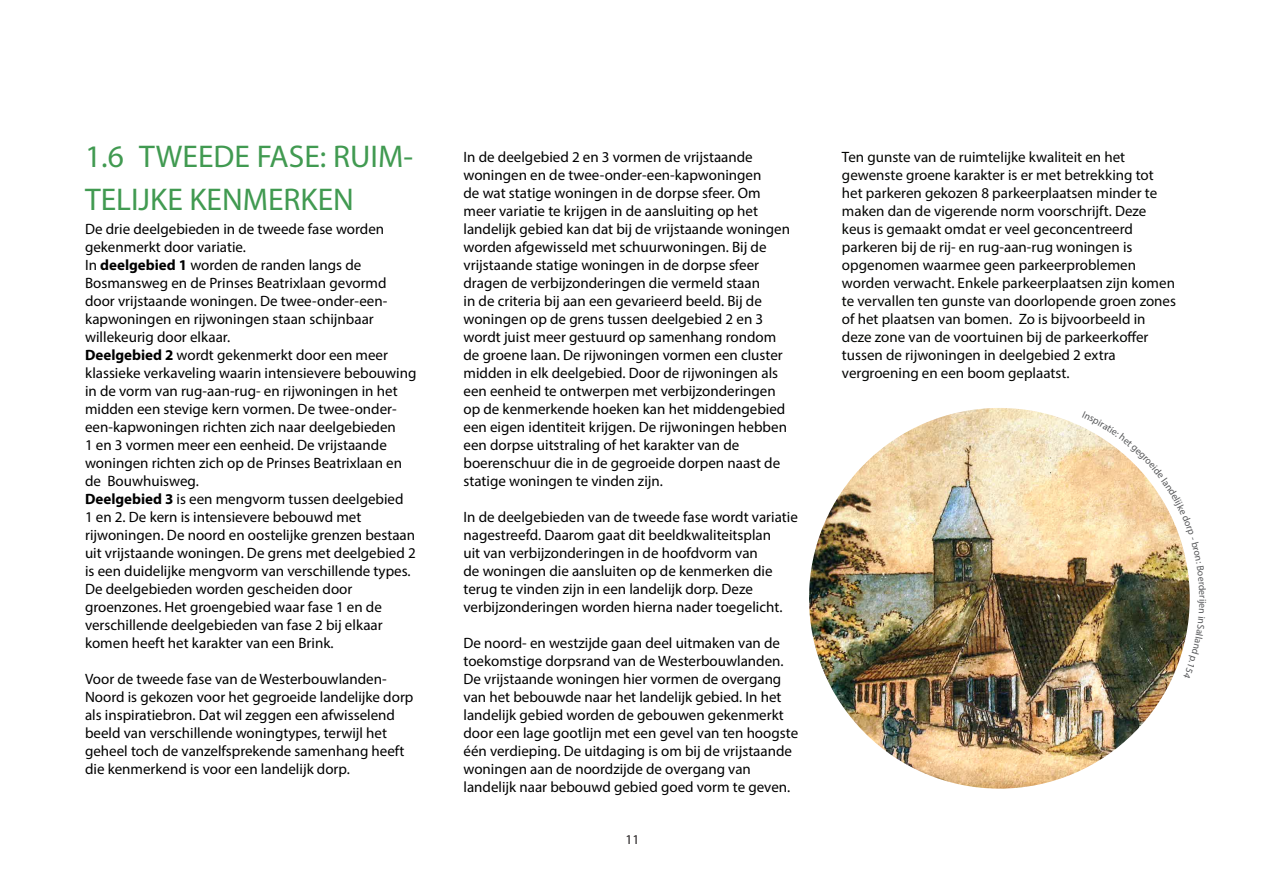
<style>
.page{position:relative;width:1263px;height:893px;background:#fff}
.page>*{position:absolute;margin:0;border:0;box-sizing:border-box;transform-origin:0 0}
.tITELS_hOOFDSTUKKEN{font:31.5px/43.2px "Myriad Pro";color:#419a51}
.nORMAAL_tEKST{font:15px/18px "Myriad Pro";color:#000}
.nORMAAL_tEKST-2{font:15px/18px "Myriad Pro";color:#040503}
.t1{font:13.5px "Myriad Pro";color:#231f20}
.nORMAAL_tEKST-3{font:9.9px "Myriad Pro";color:#57585a}
.s1{font-weight:700}
</style>
<div class="page">
<img style="left:809px;top:408px;width:381px;height:381px;border-radius:190px">
<img style="left:1082px;top:427px;width:108px;height:252px">
<p class="tITELS_hOOFDSTUKKEN" style="left:85px;top:134px;width:330px">1.6 TWEEDE FASE: RUIM-<br>TELIJKE KENMERKEN</p>
<p class="nORMAAL_tEKST" style="left:85px;top:220px;width:301px">De drie deelgebieden in de tweede fase worden gekenmerkt door variatie.</p>
<p class="nORMAAL_tEKST" style="left:85px;top:256px;width:304px">In <span class="s1">deelgebied 1</span> worden de randen langs de Bosmansweg en de Prinses Beatrixlaan gevormd door vrijstaande woningen. De twee-onder-een&shy;kapwoningen en rijwoningen staan schijnbaar willekeurig door elkaar.</p>
<p class="nORMAAL_tEKST" style="left:85px;top:346px;width:333px"><span class="s1">Deelgebied 2</span> wordt gekenmerkt door een meer klassieke verkaveling waarin intensievere bebouwing in de vorm van rug-aan-rug- en rijwoningen in het midden een stevige kern vormen. De twee-onder&shy;een-kapwoningen richten zich naar deelgebieden<br>1 en 3 vormen meer een eenheid. De vrijstaande woningen richten zich op de Prinses Beatrixlaan en de Bouwhuisweg.</p>
<p class="nORMAAL_tEKST" style="left:85px;top:490px;width:332px"><span class="s1">Deelgebied 3</span> is een mengvorm tussen deelgebied<br>1 en 2. De kern is intensievere bebouwd met rijwoningen. De noord en oostelijke grenzen bestaan uit vrijstaande woningen. De grens met deelgebied 2 is een duidelijke mengvorm van verschillende types.</p>
<p class="nORMAAL_tEKST" style="left:85px;top:580px;width:299px">De deelgebieden worden gescheiden door groenzones. Het groengebied waar fase 1 en de verschillende deelgebieden van fase 2 bij elkaar komen heeft het karakter van een Brink.</p>
<p class="nORMAAL_tEKST" style="left:85px;top:670px;width:330px">Voor de tweede fase van de Westerbouwlanden-Noord is gekozen voor het gegroeide landelijke dorp als inspiratiebron. Dat wil zeggen een afwisselend beeld van verschillende woningtypes, terwijl het geheel toch de vanzelfsprekende samenhang heeft die kenmerkend is voor een landelijk dorp.</p>
<p class="nORMAAL_tEKST" style="left:463px;top:148px;width:328px">In de deelgebied 2 en 3 vormen de vrijstaande woningen en de twee-onder-een-kapwoningen<br>de wat statige woningen in de dorpse sfeer. Om meer variatie te krijgen in de aansluiting op het landelijk gebied kan dat bij de vrijstaande woningen worden afgewisseld met schuurwoningen. Bij de vrijstaande statige woningen in de dorpse sfeer dragen de verbijzonderingen die vermeld staan<br>in de criteria bij aan een gevarieerd beeld. Bij de woningen op de grens tussen deelgebied 2 en 3 wordt juist meer gestuurd op samenhang rondom de groene laan. De rijwoningen vormen een cluster midden in elk deelgebied. Door de rijwoningen als een eenheid te ontwerpen met verbijzonderingen op de kenmerkende hoeken kan het middengebied een eigen identiteit krijgen. De rijwoningen hebben een dorpse uitstraling of het karakter van de boerenschuur die in de gegroeide dorpen naast de statige woningen te vinden zijn.</p>
<p class="nORMAAL_tEKST" style="left:463px;top:508px;width:336px">In de deelgebieden van de tweede fase wordt variatie nagestreefd. Daarom gaat dit beeldkwaliteitsplan<br>uit van verbijzonderingen in de hoofdvorm van<br>de woningen die aansluiten op de kenmerken die terug te vinden zijn in een landelijk dorp. Deze verbijzonderingen worden hierna nader toegelicht.</p>
<p class="nORMAAL_tEKST" style="left:463px;top:634px;width:336px">De noord- en westzijde gaan deel uitmaken van de toekomstige dorpsrand van de Westerbouwlanden.<br>De vrijstaande woningen hier vormen de overgang van het bebouwde naar het landelijk gebied. In het landelijk gebied worden de gebouwen gekenmerkt door een lage gootlijn met een gevel van ten hoogste één verdieping. De uitdaging is om bij de vrijstaande woningen aan de noordzijde de overgang van landelijk naar bebouwd gebied goed vorm te geven.</p>
<p class="t1" style="left:625px;top:831px;width:15px">11</p>
<p class="nORMAAL_tEKST-2" style="left:842px;top:148px;width:336px">Ten gunste van de ruimtelijke kwaliteit en het gewenste groene karakter is er met betrekking tot het parkeren gekozen 8 parkeerplaatsen minder te maken dan de vigerende norm voorschrijft. Deze keus is gemaakt omdat er veel geconcentreerd parkeren bij de rij- en rug-aan-rug woningen is opgenomen waarmee geen parkeerproblemen worden verwacht. Enkele parkeerplaatsen zijn komen te vervallen ten gunste van doorlopende groen zones of het plaatsen van bomen. Zo is bijvoorbeeld in deze zone van de voortuinen bij de parkeerkoffer tussen de rijwoningen in deelgebied 2 extra vergroening en een boom geplaatst.</p>
<p class="nORMAAL_tEKST-3" style="left:1209px;top:599px;width:4px;rotate:90deg">i</p>
</div>
